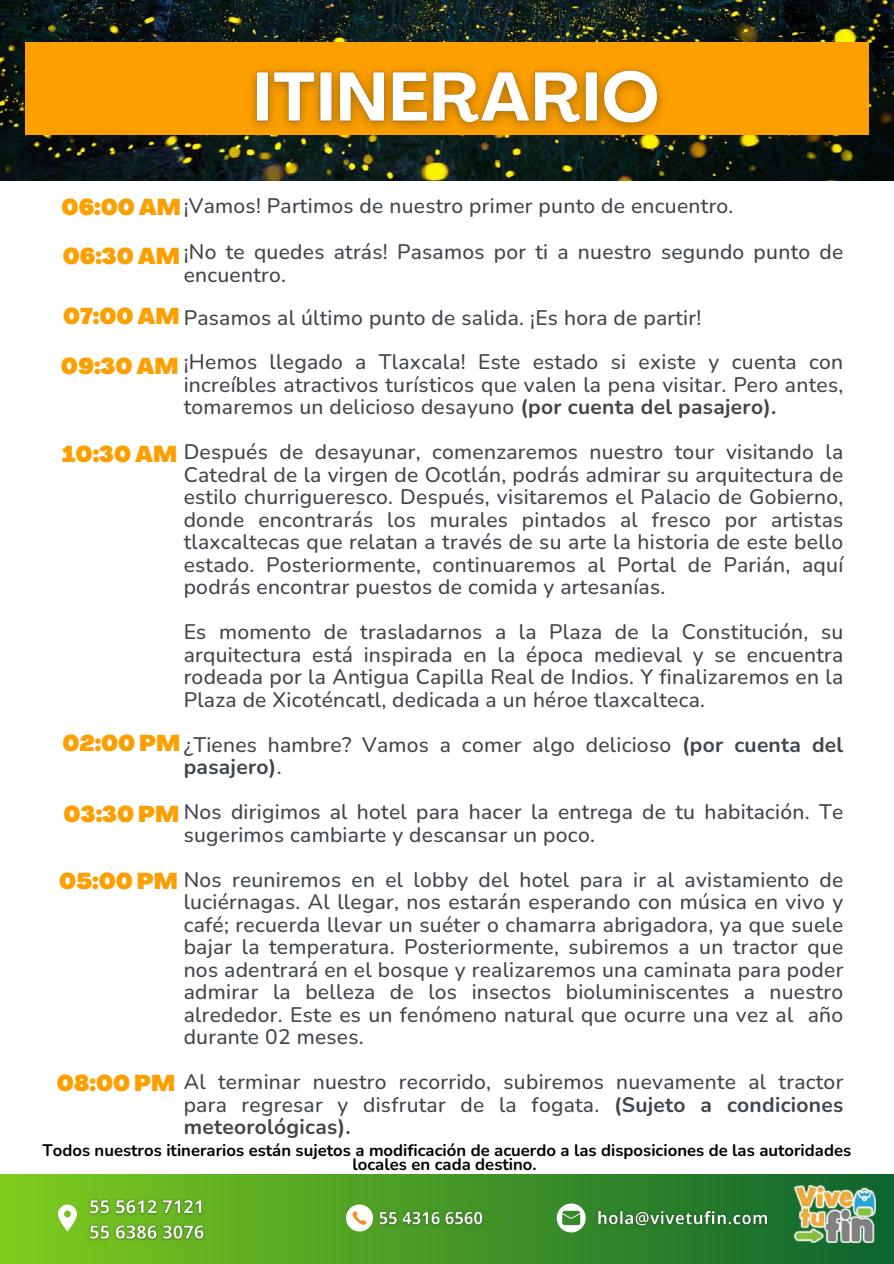
<style>
.page{position:relative;width:894px;height:1264px;background:#fff}
.page>*{position:absolute;margin:0;border:0;box-sizing:border-box;transform-origin:0 0}
.t1{font:900 22.5px "Agrandir";color:#fc9f00}
.t2{font:500 21px/22.5px "Nunito";letter-spacing:.015em;color:#41464b}
.t3{font:700 16.65px/14.7px "Nunito";color:#000;text-align:center}
.s1{font-family:"Agrandir";font-weight:900;font-size:22.5px;color:#fc9f00}
.s2{font-weight:700}
</style>
<div class="page">
<img style="left:0;top:0;width:893px;height:180px">
<div style="left:0;top:1174px;width:893px;height:89px;background:linear-gradient(to right,#7ecb1c,#0f6532)"></div>
<div style="left:25px;top:42px;width:843px;height:93px;background:#fc9f00"></div>
<svg style="left:58px;top:1204px;width:19px;height:27px"></svg>
<svg style="left:346px;top:1204px;width:27px;height:27px"></svg>
<svg style="left:556px;top:1203px;width:29px;height:29px"></svg>
<img style="left:84px;top:1193px;width:125px;height:52px">
<img style="left:593px;top:1205px;width:179px;height:27px">
<img style="left:374px;top:1206px;width:113px;height:24px">
<img style="left:794px;top:1184px;width:81px;height:58px">
<img style="left:238px;top:67px;width:437px;height:76px">
<p class="t2" style="left:184px;top:184px;width:661px;line-height:45.9px;text-indent:-122px"><span class="s1">06:00 AM</span>¡Vamos! Partimos de nuestro primer punto de encuentro.<br>¡No te quedes atrás! Pasamos por ti a nuestro segundo punto de</p>
<p class="t2" style="left:184px;top:264px;width:104px">encuentro.</p>
<p class="t2" style="left:63px;top:306px;width:639px"><span class="s1">07:00 AM</span> Pasamos al último punto de salida. ¡Es hora de partir!</p>
<p class="t2" style="left:184px;top:351px;width:661px">¡Hemos llegado a Tlaxcala! Este estado si existe y cuenta con</p>
<p class="t2" style="left:184px;top:373px;width:661px">increíbles atractivos turísticos que valen la pena visitar. Pero antes, tomaremos un delicioso desayuno <span class="s2">(por cuenta del pasajero).</span></p>
<p class="t2" style="left:184px;top:441px;width:661px;text-align:justify">Después de desayunar, comenzaremos nuestro tour visitando la Catedral de la virgen de Ocotlán, podrás admirar su arquitectura de estilo churrigueresco. Después, visitaremos el Palacio de Gobierno, donde encontrarás los murales pintados al fresco por artistas tlaxcaltecas que relatan a través de su arte la historia de este bello estado. Posteriormente, continuaremos al Portal de Parián, aquí podrás encontrar puestos de comida y artesanías.</p>
<p class="t2" style="left:184px;top:621px;width:661px;text-align:justify">Es momento de trasladarnos a la Plaza de la Constitución, su arquitectura está inspirada en la época medieval y se encuentra rodeada por la Antigua Capilla Real de Indios. Y finalizaremos en la Plaza de Xicoténcatl, dedicada a un héroe tlaxcalteca.</p>
<p class="t2" style="left:184px;top:733px;width:661px;text-indent:-121px"><span class="s1">02:00 PM</span>¿Tienes hambre? Vamos a comer algo delicioso <span class="s2">(por cuenta del pasajero)</span>.</p>
<p class="t2" style="left:184px;top:801px;width:661px">Nos dirigimos al hotel para hacer la entrega de tu habitación. Te sugerimos cambiarte y descansar un poco.</p>
<p class="t2" style="left:184px;top:868px;width:661px;text-align:justify">Nos reuniremos en el lobby del hotel para ir al avistamiento de luciérnagas. Al llegar, nos estarán esperando con música en vivo y café; recuerda llevar un suéter o chamarra abrigadora, ya que suele bajar la temperatura. Posteriormente, subiremos a un tractor que nos adentrará en el bosque y realizaremos una caminata para poder admirar la belleza de los insectos bioluminiscentes a nuestro alrededor. Este es un fenómeno natural que ocurre una vez al año durante 02 meses.</p>
<p class="t2" style="left:184px;top:1071px;width:661px;text-align:justify;text-indent:-127px"><span class="s1">08:00 PM</span> Al terminar nuestro recorrido, subiremos nuevamente al tractor para regresar y disfrutar de la fogata. <span class="s2">(Sujeto a condiciones meteorológicas).</span></p>
<p class="t1" style="left:63px;top:247px;width:119px">06:30 AM</p>
<p class="t1" style="left:61px;top:357px;width:119px">09:30 AM</p>
<p class="t1" style="left:62px;top:445px;width:116px">10:30 AM</p>
<p class="t1" style="left:64px;top:805px;width:117px">03:30 PM</p>
<p class="t1" style="left:59px;top:872px;width:120px">05:00 PM</p>
<p class="t3" style="left:42px;top:1142px;width:810px">Todos nuestros itinerarios están sujetos a modificación de acuerdo a las disposiciones de las autoridades locales en cada destino.</p>
</div>
